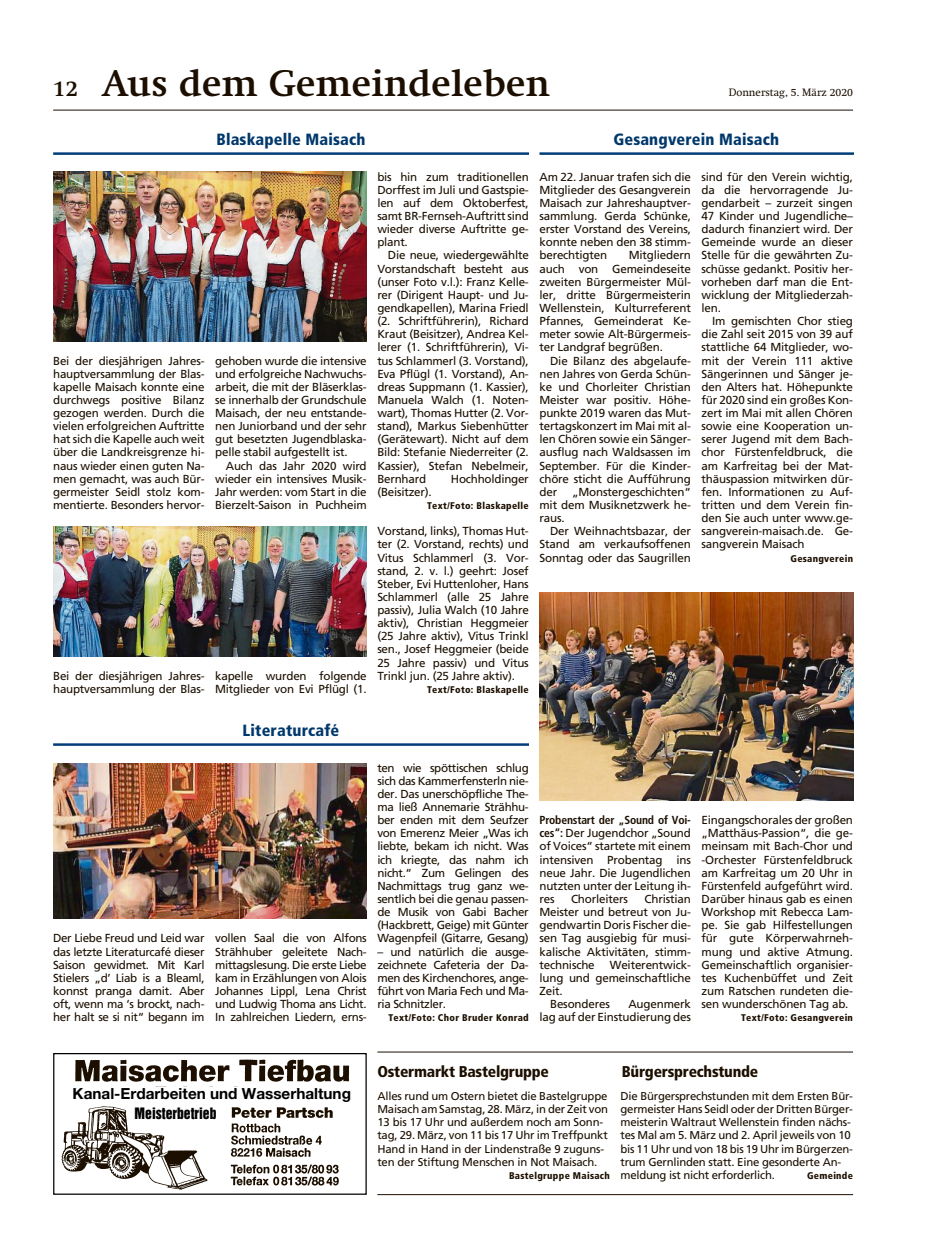
<style>
.page{position:relative;width:939px;height:1248px;background:#fff}
.page>*{position:absolute;margin:0;border:0;box-sizing:border-box;transform-origin:0 0}
.t1{font:700 36.25px "Swift";letter-spacing:.01em;color:#1c0f00}
.t2{font:900 condensed 16.25px "Frutiger";letter-spacing:.01em;color:#00386b}
.t3{font:900 condensed 15.62px "Frutiger";letter-spacing:-.015em;color:#1c0f00}
.t4{font:700 15.25px "Helvetica Neue LT Std";color:#000}
.t5{font:14.38px "Helvetica Inserat LT Std";color:#000;scale:.95 1}
.t6{font:11.62px/13.1px "Frutiger";letter-spacing:-.02em;color:#1c0f00;text-align:justify}
.t7{font:11.38px/13.1px "Frutiger";letter-spacing:-.02em;color:#1c0f00}
.t8{font:10.62px "Swift";color:#1c0f00}
.t9{font:900 condensed 9.75px "Frutiger";letter-spacing:.03em;color:#1c0f00}
.s1{font-size:21.25px}
.s2{font-weight:700;font-stretch:condensed}
</style>
<div class="page">
<img style="left:55px;top:1054px;width:310px;height:132px">
<img style="left:58px;top:1104px;width:152px;height:86px">
<div style="left:53px;top:1052px;width:314px;height:142px;border:1px solid #000"></div>
<hr style="left:53px;top:110px;width:800px;height:1px;background:#1c0f00">
<img style="left:53px;top:172px;width:314px;height:169px">
<img style="left:53px;top:526px;width:314px;height:130px">
<hr style="left:539px;top:152px;width:314px;height:3px;background:#003d78">
<hr style="left:53px;top:152px;width:476px;height:3px;background:#003d78">
<hr style="left:53px;top:743px;width:476px;height:2px;background:#003d78">
<img style="left:53px;top:763px;width:314px;height:155px">
<img style="left:539px;top:592px;width:314px;height:208px">
<hr style="left:377px;top:1194px;width:476px;height:1px;background:#1c0f00">
<hr style="left:377px;top:1051px;width:476px;height:1px;background:#1c0f00">
<h1 class="t1" style="left:53px;top:62px;width:498px"><span class="s1">12</span> Aus dem Gemeindeleben</h1>
<p class="t8" style="left:729px;top:88px;width:126px">Donnerstag, 5. März 2020</p>
<h2 class="t2" style="left:217px;top:133px;width:150px">Blaskapelle Maisach</h2>
<h2 class="t2" style="left:613px;top:133px;width:167px">Gesangverein Maisach</h2>
<p class="t6" style="left:53px;top:355px;width:153px">Bei der diesjährigen Jahres&shy;hauptversammlung der Blas&shy;kapelle Maisach konnte eine durchwegs positive Bilanz gezogen werden. Durch die vielen erfolgreichen Auftritte hat sich die Kapelle auch weit über die Landkreisgrenze hi&shy;naus wieder einen guten Na&shy;men gemacht, was auch Bür&shy;germeister Seidl stolz kom&shy;mentierte. Besonders hervor-</p>
<p class="t6" style="left:215px;top:355px;width:153px">gehoben wurde die intensive und erfolgreiche Nachwuchs&shy;arbeit, die mit der Bläserklas&shy;se innerhalb der Grundschule Maisach, der neu entstande&shy;nen Juniorband und der sehr gut besetzten Jugendblaska&shy;pelle stabil aufgestellt ist.</p>
<p class="t6" style="left:215px;top:460px;width:153px;text-indent:11px">Auch das Jahr 2020 wird wieder ein intensives Musik-Jahr werden: vom Start in die Bierzelt-Saison in Puchheim</p>
<p class="t6" style="left:53px;top:670px;width:153px">Bei der diesjährigen Jahres&shy;hauptversammlung der Blas-</p>
<p class="t6" style="left:215px;top:670px;width:153px">kapelle wurden folgende<br>Mitglieder von Evi Pflügl (1.</p>
<p class="t6" style="left:377px;top:171px;width:153px">bis hin zum traditionellen Dorffest im Juli und Gastspie&shy;len auf dem Oktoberfest, samt BR-Fernseh-Auftritt sind wieder diverse Auftritte ge&shy;plant.</p>
<p class="t6" style="left:377px;top:250px;width:153px;text-indent:11px">Die neue, wiedergewählte Vorstandschaft besteht aus (unser Foto v.l.): Franz Kelle&shy;rer (Dirigent Haupt- und Ju&shy;gendkapellen), Marina Friedl (2. Schriftführerin), Richard Kraut (Beisitzer), Andrea Kel&shy;lerer (1. Schriftführerin), Vi&shy;tus Schlammerl (3. Vorstand), Eva Pflügl (1. Vorstand), An&shy;dreas Suppmann (1. Kassier), Manuela Walch (1. Noten&shy;wart), Thomas Hutter (2. Vor&shy;stand), Markus Siebenhütter (Gerätewart). Nicht auf dem Bild: Stefanie Niederreiter (2.<br>Kassier), Stefan Nebelmeir, Bernhard</p>
<p class="t6" style="left:451px;top:473px;width:79px">Hochholdinger</p>
<p class="t6" style="left:377px;top:486px;width:56px">(Beisitzer).</p>
<p class="t9" style="left:427px;top:502px;width:103px">Text/Foto: Blaskapelle</p>
<p class="t6" style="left:377px;top:526px;width:153px">Vorstand, links), Thomas Hut&shy;ter (2. Vorstand, rechts) und Vitus Schlammerl (3. Vor&shy;stand, 2. v. l.) geehrt: Josef Steber, Evi Huttenloher, Hans Schlammerl (alle 25 Jahre passiv), Julia Walch (10 Jahre aktiv), Christian Heggmeier (25 Jahre aktiv), Vitus Trinkl sen., Josef Heggmeier (beide 25 Jahre passiv) und Vitus Trinkl jun. (25 Jahre aktiv).</p>
<p class="t9" style="left:427px;top:686px;width:103px">Text/Foto: Blaskapelle</p>
<p class="t6" style="left:539px;top:171px;width:153px">Am 22. Januar trafen sich die Mitglieder des Gesangverein Maisach zur Jahreshauptver&shy;sammlung. Gerda Schünke, erster Vorstand des Vereins, konnte neben den 38 stimm&shy;berechtigten</p>
<p class="t6" style="left:539px;top:250px;width:153px;text-indent:89px">Mitgliedern auch von Gemeindeseite zweiten Bürgermeister Mül&shy;ler, dritte Bürgermeisterin Wellenstein, Kulturreferent Pfannes, Gemeinderat Ke&shy;meter sowie Alt-Bürgermeis&shy;ter Landgraf begrüßen.</p>
<p class="t6" style="left:539px;top:355px;width:153px;text-indent:11px">Die Bilanz des abgelaufe&shy;nen Jahres von Gerda Schün&shy;ke und Chorleiter Christian Meister war positiv. Höhe&shy;punkte 2019 waren das Mut&shy;tertagskonzert im Mai mit al&shy;len Chören sowie ein Sänger&shy;ausflug nach Waldsassen im September. Für die Kinder&shy;chöre sticht die Aufführung der</p>
<p class="t6" style="left:539px;top:486px;width:153px;text-indent:33px">„Monstergeschichten“ mit dem Musiknetzwerk he&shy;raus.</p>
<p class="t6" style="left:539px;top:526px;width:153px;text-indent:11px">Der Weihnachtsbazar, der Stand am verkaufsoffenen Sonntag oder das Saugrillen</p>
<p class="t6" style="left:702px;top:171px;width:153px">sind für den Verein wichtig, da die hervorragende Ju&shy;gendarbeit – zurzeit singen 47 Kinder und Jugendliche– dadurch finanziert wird. Der Gemeinde wurde an dieser Stelle für die gewährten Zu&shy;schüsse gedankt. Positiv her&shy;vorheben darf man die Ent&shy;wicklung der Mitgliederzah&shy;len.</p>
<p class="t6" style="left:702px;top:316px;width:153px;text-indent:11px">Im gemischten Chor stieg die Zahl seit 2015 von 39 auf stattliche 64 Mitglieder, wo&shy;mit der Verein 111 aktive Sängerinnen und Sänger je&shy;den Alters hat. Höhepunkte für 2020 sind ein großes Kon&shy;zert im Mai mit allen Chören sowie eine Kooperation un&shy;serer Jugend mit dem Bach&shy;chor Fürstenfeldbruck, die am Karfreitag bei der Mat&shy;thäuspassion mitwirken dür&shy;fen. Informationen zu Auf&shy;tritten und dem Verein fin&shy;den Sie auch unter www.ge&shy;sangverein-maisach.de. Ge&shy;sangverein Maisach</p>
<p class="t9" style="left:791px;top:554px;width:64px">Gesangverein</p>
<p class="t6" style="left:53px;top:932px;width:153px">Der Liebe Freud und Leid war das letzte Literaturcafé dieser Saison gewidmet. Mit Karl Stielers „d’ Liab is a Bleaml, konnst pranga damit. Aber oft, wenn ma ‘s brockt, nach&shy;her halt se si nit“ begann im</p>
<h2 class="t2" style="left:243px;top:724px;width:98px">Literaturcafé</h2>
<p class="t6" style="left:215px;top:932px;width:153px">vollen Saal die von Alfons Strähhuber geleitete Nach&shy;mittagslesung. Die erste Liebe kam in Erzählungen von Alois Johannes Lippl, Lena Christ und Ludwig Thoma ans Licht.<br>In zahlreichen Liedern, erns-</p>
<p class="t6" style="left:377px;top:762px;width:153px">ten wie spöttischen schlug sich das Kammerfensterln nie&shy;der. Das unerschöpfliche The&shy;ma ließ Annemarie Strähhu&shy;ber enden mit dem Seufzer von Emerenz Meier „Was ich liebte, bekam ich nicht. Was ich kriegte, das nahm ich nicht.“ Zum Gelingen des Nachmittags trug ganz we&shy;sentlich bei die genau passen&shy;de Musik von Gabi Bacher (Hackbrett, Geige) mit Günter Wagenpfeil (Gitarre, Gesang)</p>
<p class="t6" style="left:377px;top:946px;width:153px">– und natürlich die ausge&shy;zeichnete Cafeteria der Da&shy;men des Kirchenchores, ange&shy;führt von Maria Fech und Ma&shy;ria Schnitzler.</p>
<p class="t9" style="left:388px;top:1014px;width:142px">Text/Foto: Chor Bruder Konrad</p>
<p class="t6" style="left:539px;top:814px;width:153px"><span class="s2">Probenstart der „Sound of Voi&shy;ces“:</span> Der Jugendchor „Sound of Voices“ startete mit einem intensiven Probentag ins neue Jahr. Die Jugendlichen nutzten unter der Leitung ih&shy;res</p>
<p class="t6" style="left:539px;top:893px;width:153px;text-indent:105px">Christian Meister und betreut von Ju&shy;gendwartin Doris Fischer die&shy;sen Tag ausgiebig für musi&shy;kalische Aktivitäten, stimm&shy;technische</p>
<p class="t6" style="left:571px;top:893px;width:59px">Chorleiters</p>
<p class="t6" style="left:610px;top:959px;width:83px">Weiterentwick-</p>
<p class="t6" style="left:539px;top:972px;width:153px">lung und gemeinschaftliche</p>
<p class="t6" style="left:539px;top:985px;width:25px">Zeit.</p>
<p class="t6" style="left:550px;top:998px;width:61px">Besonderes</p>
<p class="t6" style="left:539px;top:998px;width:153px;text-align:right">Augenmerk<br>lag auf der Einstudierung des</p>
<p class="t6" style="left:702px;top:814px;width:153px">Eingangschorales der großen „Matthäus-Passion“, die ge&shy;meinsam mit Bach-Chor und -Orchester Fürstenfeldbruck am Karfreitag um 20 Uhr in Fürstenfeld aufgeführt wird.<br>Darüber hinaus gab es einen Workshop mit Rebecca Lam&shy;pe. Sie gab Hilfestellungen für gute Körperwahrneh&shy;mung und aktive Atmung.<br>Gemeinschaftlich organisier&shy;tes Kuchenbüffet und Zeit zum Ratschen rundeten die&shy;sen wunderschönen Tag ab.</p>
<p class="t9" style="left:741px;top:1014px;width:113px">Text/Foto: Gesangverein</p>
<h3 class="t4" style="left:73px;top:1088px;width:280px">Kanal-Erdarbeiten und Wasserhaltung</h3>
<p class="t5" style="left:135px;top:1105px;width:88px">Meisterbetrieb</p>
<h3 class="t3" style="left:377px;top:1065px;width:173px">Ostermarkt Bastelgruppe</h3>
<h3 class="t3" style="left:622px;top:1065px;width:138px">Bürgersprechstunde</h3>
<p class="t7" style="left:621px;top:1090px;width:234px">Die Bürgersprechstunden mit dem Ersten Bür&shy;germeister Hans Seidl oder der Dritten Bürger&shy;meisterin Waltraut Wellenstein finden nächs&shy;tes Mal am 5. März und 2. April jeweils von 10 bis 11 Uhr und von 18 bis 19 Uhr im Bürgerzen&shy;trum Gernlinden statt. Eine gesonderte An&shy;meldung ist nicht erforderlich.</p>
<p class="t7" style="left:377px;top:1090px;width:232px">Alles rund um Ostern bietet die Bastelgruppe Maisach am Samstag, 28. März, in der Zeit von 13 bis 17 Uhr und außerdem noch am Sonn&shy;tag, 29. März, von 11 bis 17 Uhr im Treffpunkt Hand in Hand in der Lindenstraße 9 zuguns&shy;ten der Stiftung Menschen in Not Maisach.</p>
<p class="t9" style="left:509px;top:1171px;width:102px">Bastelgruppe Maisach</p>
<p class="t9" style="left:807px;top:1171px;width:47px">Gemeinde</p>
</div>
